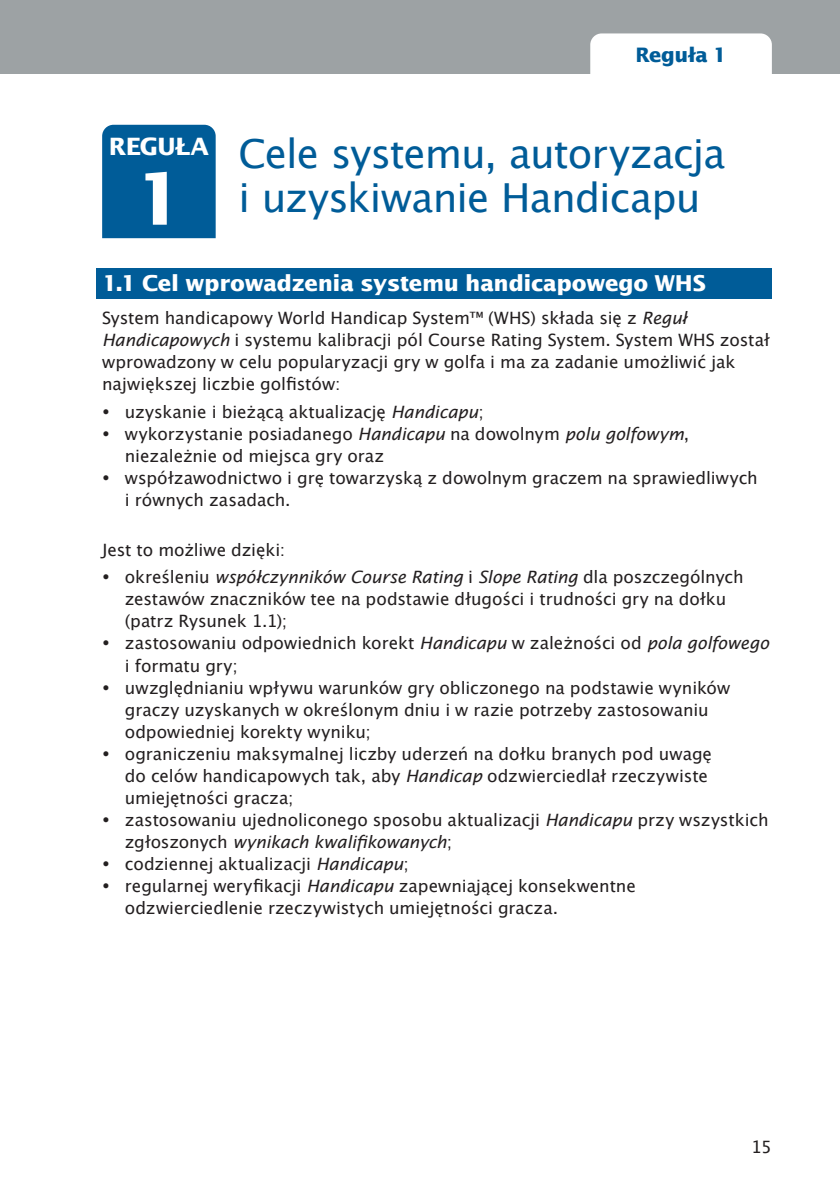
<style>
.page{position:relative;width:840px;height:1191px;background:#fff}
.page>*{position:absolute;margin:0;border:0;box-sizing:border-box;transform-origin:0 0}
.Rule_signpost_number{font:700 72px "Lucida San";color:#fff}
.t1{font:40px/44px "Lucida San Rom";letter-spacing:-.02em;color:#005c98}
.Rule_signpost{font:700 24px "Lucida San";letter-spacing:-.035em;color:#fff}
.t2{font:700 22px "Lucida San";letter-spacing:-.02em;color:#fff}
.Section_name{font:700 20px "Lucida San";letter-spacing:-.015em;color:#005c98}
.body_text_before_bul{font:17px/22px "Lucida San Rom";color:#231f20}
.body_text_8_5_11{font:17px "Lucida San Rom";color:#231f20}
.s1{font-family:"Lucida San Rom Ita"}
</style>
<div class="page">
<div style="left:0;top:0;width:839px;height:74px;background:#9da2a4"></div>
<div style="left:590px;top:33px;width:181px;height:41px;background:#fff"></div>
<div style="left:102px;top:125px;width:113px;height:113px;background:#005c98"></div>
<div style="left:96px;top:268px;width:675px;height:30px;background:#005c98"></div>
<p class="Rule_signpost" style="left:109px;top:130px;width:101px">REGUŁA</p>
<p class="Rule_signpost_number" style="left:134px;top:151px;width:51px">1</p>
<p class="Section_name" style="left:635px;top:41px;width:93px">Reguła 1</p>
<h1 class="t1" style="left:238px;top:132px;width:488px">Cele systemu, autoryzacja i uzyskiwanie Handicapu</h1>
<h2 class="t2" style="left:102px;top:268px;width:604px">1.1 Cel wprowadzenia systemu handicapowego WHS</h2>
<p class="body_text_before_bul" style="left:102px;top:308px;width:668px">System handicapowy World Handicap System™ (WHS) składa się z <span class="s1">Reguł Handicapowych</span> i systemu kalibracji pól Course Rating System. System WHS został wprowadzony w celu popularyzacji gry w golfa i ma za zadanie umożliwić jak największej liczbie golfistów:</p>
<p class="body_text_before_bul" style="left:102px;top:401px;width:383px">• uzyskanie i bieżącą aktualizację <span class="s1">Handicapu</span>;</p>
<p class="body_text_before_bul" style="left:125px;top:423px;width:565px;text-indent:-23px">• wykorzystanie posiadanego <span class="s1">Handicapu</span> na dowolnym <span class="s1">polu golfowym</span>, niezależnie od miejsca gry oraz</p>
<p class="body_text_before_bul" style="left:125px;top:467px;width:634px;text-indent:-23px">• współzawodnictwo i grę towarzyską z dowolnym graczem na sprawiedliwych i równych zasadach.</p>
<p class="body_text_before_bul" style="left:102px;top:539px;width:184px">Jest to możliwe dzięki:</p>
<p class="body_text_before_bul" style="left:125px;top:567px;width:620px;text-indent:-23px">• określeniu <span class="s1">współczynników Course Rating</span> i <span class="s1">Slope Rating</span> dla poszczególnych zestawów znaczników tee na podstawie długości i trudności gry na dołku (patrz Rysunek 1.1);</p>
<p class="body_text_before_bul" style="left:125px;top:633px;width:645px;text-indent:-23px">• zastosowaniu odpowiednich korekt <span class="s1">Handicapu</span> w zależności od <span class="s1">pola golfowego </span>i formatu gry;</p>
<p class="body_text_before_bul" style="left:125px;top:677px;width:606px;text-indent:-23px">• uwzględnianiu wpływu warunków gry obliczonego na podstawie wyników graczy uzyskanych w określonym dniu i w razie potrzeby zastosowaniu odpowiedniej korekty wyniku;</p>
<p class="body_text_before_bul" style="left:125px;top:743px;width:588px;text-indent:-23px">• ograniczeniu maksymalnej liczby uderzeń na dołku branych pod uwagę do celów handicapowych tak, aby <span class="s1">Handicap</span> odzwierciedlał rzeczywiste umiejętności gracza;</p>
<p class="body_text_before_bul" style="left:125px;top:809px;width:645px;text-indent:-23px">• zastosowaniu ujednoliconego sposobu aktualizacji <span class="s1">Handicapu</span> przy wszystkich zgłoszonych <span class="s1">wynikach kwalifikowanych</span>;</p>
<p class="body_text_before_bul" style="left:102px;top:853px;width:308px">• codziennej aktualizacji <span class="s1">Handicapu</span>;</p>
<p class="body_text_before_bul" style="left:125px;top:875px;width:512px;text-indent:-23px">• regularnej weryfikacji <span class="s1">Handicapu</span> zapewniającej konsekwentne odzwierciedlenie rzeczywistych umiejętności gracza.</p>
<p class="body_text_8_5_11" style="left:750px;top:1136px;width:22px">15</p>
</div>
